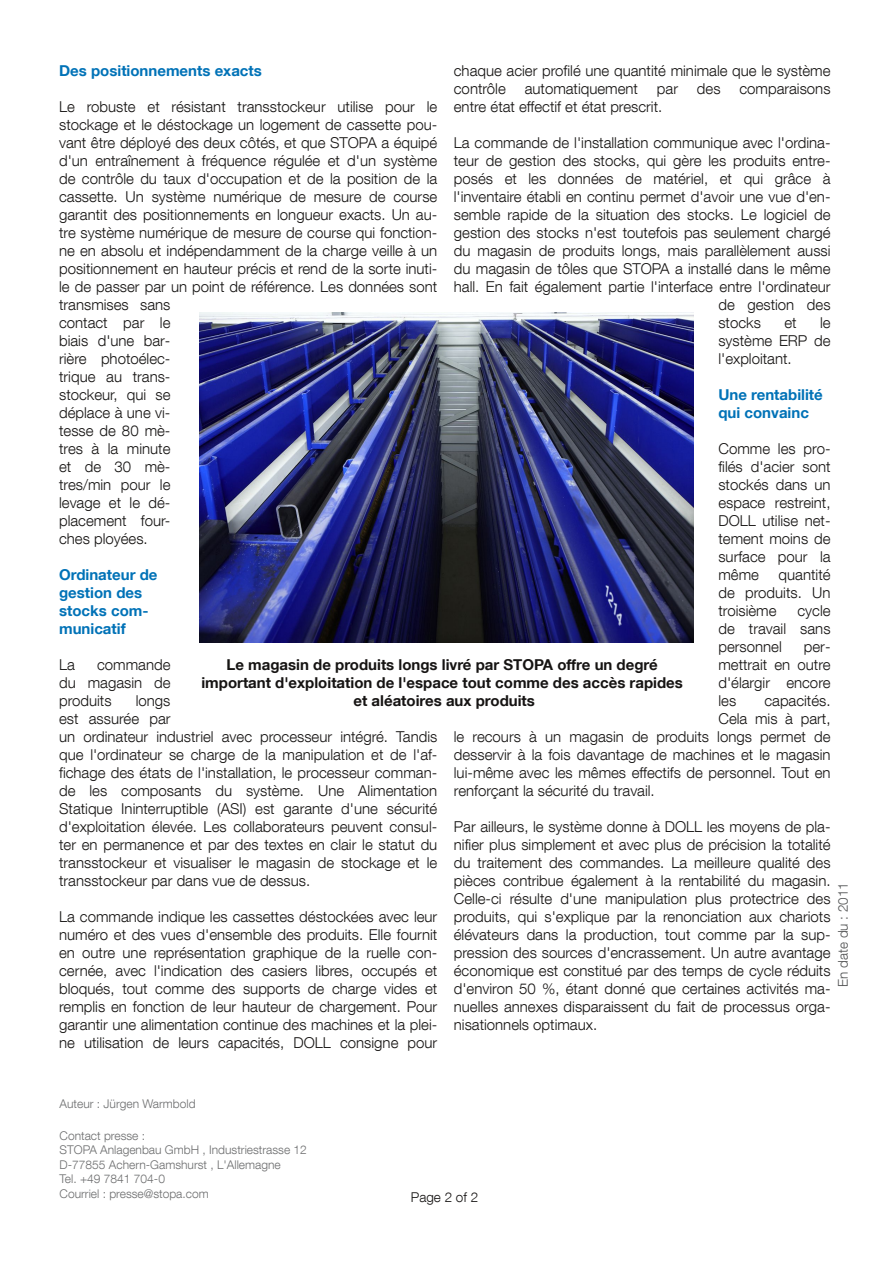
<style>
.page{position:relative;width:893px;height:1263px;background:#fff}
.page>*{position:absolute;margin:0;border:0;box-sizing:border-box;transform-origin:0 0}
.t1{font:300 15px/18px "Helvetica Neue LT Com";color:#161413;text-align:justify}
.t2{font:700 15px/18px "Helvetica Neue LT Com";color:#161413;text-align:center}
.t3{font:700 15px/18px "Helvetica Neue LT Com";color:#0072b7}
.t4{font:300 13.5px "Helvetica Neue LT Com";color:#545556}
.t5{font:300 13.5px "Helvetica Neue LT Com";color:#161413}
.t6{font:300 12px/14.4px "Helvetica Neue LT Com";color:#6d6e6f}
</style>
<div class="page">
<img style="left:199px;top:313px;width:494px;height:329px">
<p class="t3" style="left:59px;top:64px;width:204px">Des positionnements exacts</p>
<p class="t1" style="left:59px;top:100px;width:380px;text-align:left">Le robuste et résistant transstockeur utilise pour le stockage et le déstockage un logement de cassette pou&shy;vant être déployé des deux côtés, et que STOPA a équipé d'un entraînement à fréquence régulée et d'un système de contrôle du taux d'occupation et de la position de la cassette. Un système numérique de mesure de course garantit des positionnements en longueur exacts. Un au&shy;tre système numérique de mesure de course qui fonction&shy;ne en absolu et indépendamment de la charge veille à un positionnement en hauteur précis et rend de la sorte inuti&shy;le de passer par un point de référence. Les données sont transmises sans<br>contact par le<br>biais d'une bar-<br>rière photoélec-<br>trique au trans-<br>stockeur, qui se<br>déplace à une vi-<br>tesse de 80 mè-<br>tres à la minute<br>et de 30 mè-<br>tres/min pour le<br>levage et le dé-<br>placement four-<br>ches ployées.</p>
<p class="t3" style="left:59px;top:568px;width:100px">Ordinateur de gestion des stocks com&shy;municatif</p>
<p class="t1" style="left:59px;top:658px;width:17px">La</p>
<p class="t1" style="left:454px;top:64px;width:378px">chaque acier profilé une quantité minimale que le système contrôle</p>
<p class="t1" style="left:525px;top:82px;width:115px">automatiquement</p>
<p class="t1" style="left:657px;top:82px;width:23px">par</p>
<p class="t1" style="left:697px;top:82px;width:25px">des</p>
<p class="t1" style="left:739px;top:82px;width:93px">comparaisons</p>
<p class="t1" style="left:454px;top:100px;width:210px">entre état effectif et état prescrit.</p>
<p class="t1" style="left:454px;top:136px;width:378px">La commande de l'installation communique avec l'ordina-</p>
<p class="t1" style="left:454px;top:154px;width:378px">teur de gestion des stocks, qui gère les produits entre-</p>
<p class="t1" style="left:454px;top:172px;width:378px">posés et les données de matériel, et qui grâce à</p>
<p class="t1" style="left:454px;top:190px;width:378px">l'inventaire établi en continu permet d'avoir une vue d'en-</p>
<p class="t1" style="left:454px;top:208px;width:378px">semble rapide de la situation des stocks. Le logiciel de</p>
<p class="t1" style="left:454px;top:226px;width:378px">gestion des stocks n'est toutefois pas seulement chargé</p>
<p class="t1" style="left:454px;top:244px;width:378px">du magasin de produits longs, mais parallèlement aussi</p>
<p class="t1" style="left:454px;top:262px;width:378px">du magasin de tôles que STOPA a installé dans le même</p>
<p class="t1" style="left:454px;top:280px;width:378px">hall. En fait également partie l'interface entre l'ordinateur</p>
<p class="t1" style="left:718px;top:298px;width:114px">de gestion des</p>
<p class="t1" style="left:718px;top:316px;width:44px">stocks</p>
<p class="t1" style="left:784px;top:316px;width:14px">et</p>
<p class="t1" style="left:718px;top:316px;width:114px;text-indent:102px">le système ERP de l'exploitant.</p>
<p class="t3" style="left:718px;top:388px;width:106px">Une rentabilité qui convainc</p>
<p class="t1" style="left:718px;top:442px;width:114px">Comme les pro&shy;filés d'acier sont stockés dans un espace restreint, DOLL utilise net&shy;tement moins de surface pour la même</p>
<p class="t1" style="left:718px;top:568px;width:114px;text-indent:60px">quantité de produits. Un troisième</p>
<p class="t1" style="left:718px;top:604px;width:114px;text-indent:79px">cycle de travail sans personnel</p>
<p class="t1" style="left:718px;top:640px;width:114px;text-indent:85px">per&shy;mettrait en outre d'élargir encore les</p>
<p class="t1" style="left:59px;top:658px;width:113px;text-indent:38px">commande du magasin de produits</p>
<p class="t2" style="left:201px;top:658px;width:483px">Le magasin de produits longs livré par STOPA offre un degré important d'exploitation de l'espace tout comme des accès rapides et aléatoires aux produits</p>
<p class="t1" style="left:59px;top:694px;width:380px;text-align:left;text-indent:77px">longs<br>est assurée par<br>un ordinateur industriel avec processeur intégré. Tandis que l'ordinateur se charge de la manipulation et de l'af&shy;fichage des états de l'installation, le processeur comman&shy;de les composants du système. Une Alimentation Statique Ininterruptible (ASI) est garante d'une sécurité d'exploitation élevée. Les collaborateurs peuvent consul&shy;ter en permanence et par des textes en clair le statut du transstockeur et visualiser le magasin de stockage et le transstockeur par dans vue de dessus.</p>
<p class="t1" style="left:59px;top:910px;width:380px">La commande indique les cassettes déstockées avec leur numéro et des vues d'ensemble des produits. Elle fournit en outre une représentation graphique de la ruelle con&shy;cernée, avec l'indication des casiers libres, occupés et bloqués, tout comme des supports de charge vides et remplis en fonction de leur hauteur de chargement. Pour garantir une alimentation continue des machines et la plei&shy;ne utilisation de leurs capacités, DOLL consigne pour</p>
<p class="t1" style="left:764px;top:694px;width:68px">capacités.</p>
<p class="t1" style="left:718px;top:712px;width:114px">Cela mis à part,</p>
<p class="t1" style="left:454px;top:730px;width:378px">le recours à un magasin de produits longs permet de</p>
<p class="t1" style="left:454px;top:748px;width:378px">desservir à la fois davantage de machines et le magasin</p>
<p class="t1" style="left:454px;top:766px;width:378px">lui-même avec les mêmes effectifs de personnel. Tout en</p>
<p class="t1" style="left:454px;top:784px;width:202px">renforçant la sécurité du travail.</p>
<p class="t1" style="left:454px;top:820px;width:378px">Par ailleurs, le système donne à DOLL les moyens de pla&shy;nifier plus simplement et avec plus de précision la totalité du traitement des commandes. La meilleure qualité des pièces contribue également à la rentabilité du magasin.<br>Celle-ci résulte d'une manipulation plus protectrice des produits, qui s'explique par la renonciation aux chariots élévateurs dans la production, tout comme par la sup&shy;pression des sources d'encrassement. Un autre avantage économique est constitué par des temps de cycle réduits d'environ 50 %, étant donné que certaines activités ma&shy;nuelles annexes disparaissent du fait de processus orga&shy;nisationnels optimaux.</p>
<p class="t4" style="left:838px;top:987px;width:106px;rotate:-90deg">En date du : 2011</p>
<p class="t6" style="left:60px;top:1098px;width:138px">Auteur : Jürgen Warmbold</p>
<p class="t6" style="left:60px;top:1130px;width:249px">Contact presse :<br>STOPA Anlagenbau GmbH , Industriestrasse 12<br>D-77855 Achern-Gamshurst , L'Allemagne<br>Tel. +49 7841 704-0<br>Courriel : presse@stopa.com</p>
<p class="t5" style="left:411px;top:1193px;width:69px">Page 2 of 2</p>
</div>
